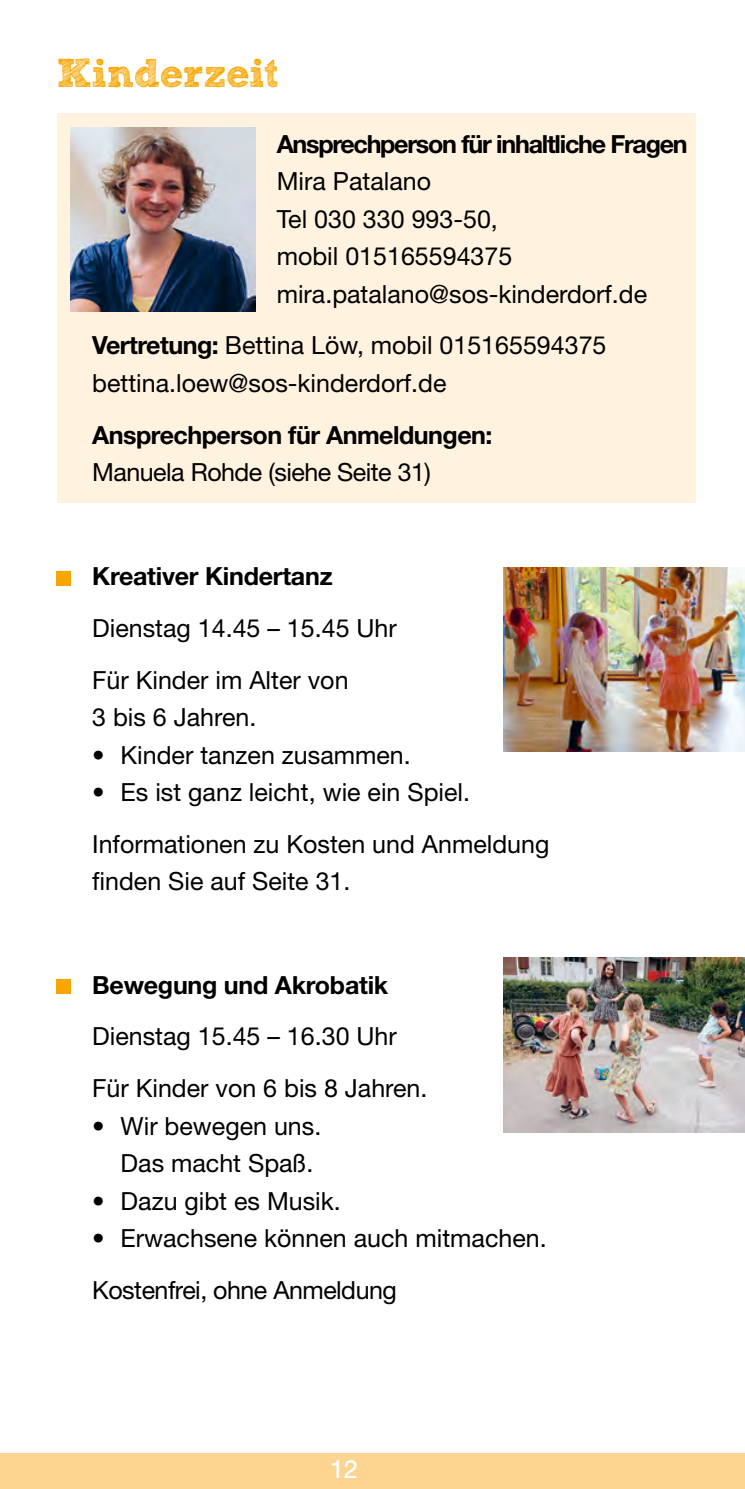
<style>
.page{position:relative;width:745px;height:1489px;background:#fff}
.page>*{position:absolute;margin:0;border:0;box-sizing:border-box;transform-origin:0 0}
.t1{font:700 40px "Sketch Block";letter-spacing:-.01em;color:#f7a600}
.t2{font:25px/37.5px "Helvetica Neue LT Pro";color:#000}
.t3{font:700 25px "Helvetica Neue LT Pro";letter-spacing:-.02em;color:#000}
.t4{font:700 25px "Helvetica Neue LT Pro";letter-spacing:-.05em;color:#000}
.t5{font:25px "Helvetica Neue LT Pro";letter-spacing:-.02em;color:#000}
.t6{font:25px "Helvetica Neue LT Pro";color:#fff}
.s1{font-weight:700}
</style>
<div class="page">
<div style="left:0;top:1453px;width:744px;height:35px;background:#fdd490"></div>
<div style="left:57px;top:113px;width:637px;height:390px;background:#fff2df"></div>
<div style="left:57px;top:571px;width:14px;height:14px;background:#f7a600"></div>
<div style="left:57px;top:979px;width:14px;height:14px;background:#f7a600"></div>
<img style="left:71px;top:128px;width:184px;height:184px">
<img style="left:503px;top:567px;width:241px;height:184px">
<img style="left:503px;top:957px;width:241px;height:175px">
<h1 class="t1" style="left:57px;top:48px;width:223px">Kinderzeit</h1>
<p class="t4" style="left:276px;top:128px;width:412px">Ansprechperson für inhaltliche Fragen</p>
<p class="t2" style="left:276px;top:162px;width:372px">Mira Patalano<br>Tel 030 330 993-50,<br>mobil 015165594375 mira.patalano@sos-kinderdorf.de</p>
<p class="t2" style="left:92px;top:326px;width:515px"><span class="s1">Vertretung:</span> Bettina Löw, mobil 015165594375 bettina.loew@sos-kinderdorf.de</p>
<p class="t3" style="left:92px;top:419px;width:401px">Ansprechperson für Anmeldungen:</p>
<p class="t5" style="left:92px;top:457px;width:340px">Manuela Rohde (siehe Seite 31)</p>
<p class="t3" style="left:92px;top:560px;width:242px">Kreativer Kindertanz</p>
<p class="t2" style="left:92px;top:601px;width:306px;line-height:51.8px">Dienstag 14.45 – 15.45 Uhr<br>Für Kinder im Alter von</p>
<p class="t2" style="left:92px;top:697px;width:165px">3 bis 6 Jahren.</p>
<p class="t2" style="left:92px;top:735px;width:320px">• Kinder tanzen zusammen.</p>
<p class="t2" style="left:92px;top:765px;width:458px;line-height:51.8px">• Es ist ganz leicht, wie ein Spiel.<br>Informationen zu Kosten und Anmeldung</p>
<p class="t2" style="left:92px;top:862px;width:259px">finden Sie auf Seite 31.</p>
<p class="t3" style="left:92px;top:969px;width:297px">Bewegung und Akrobatik</p>
<p class="t2" style="left:92px;top:1009px;width:336px;line-height:51.8px">Dienstag 15.45 – 16.30 Uhr<br>Für Kinder von 6 bis 8 Jahren.</p>
<p class="t2" style="left:120px;top:1106px;width:202px;text-indent:-28px">• Wir bewegen uns.<br>Das macht Spaß.</p>
<p class="t2" style="left:92px;top:1181px;width:250px">• Dazu gibt es Musik.</p>
<p class="t2" style="left:92px;top:1211px;width:455px;line-height:51.8px">• Erwachsene können auch mitmachen.<br>Kostenfrei, ohne Anmeldung</p>
<p class="t6" style="left:330px;top:1453px;width:29px">12</p>
</div>
